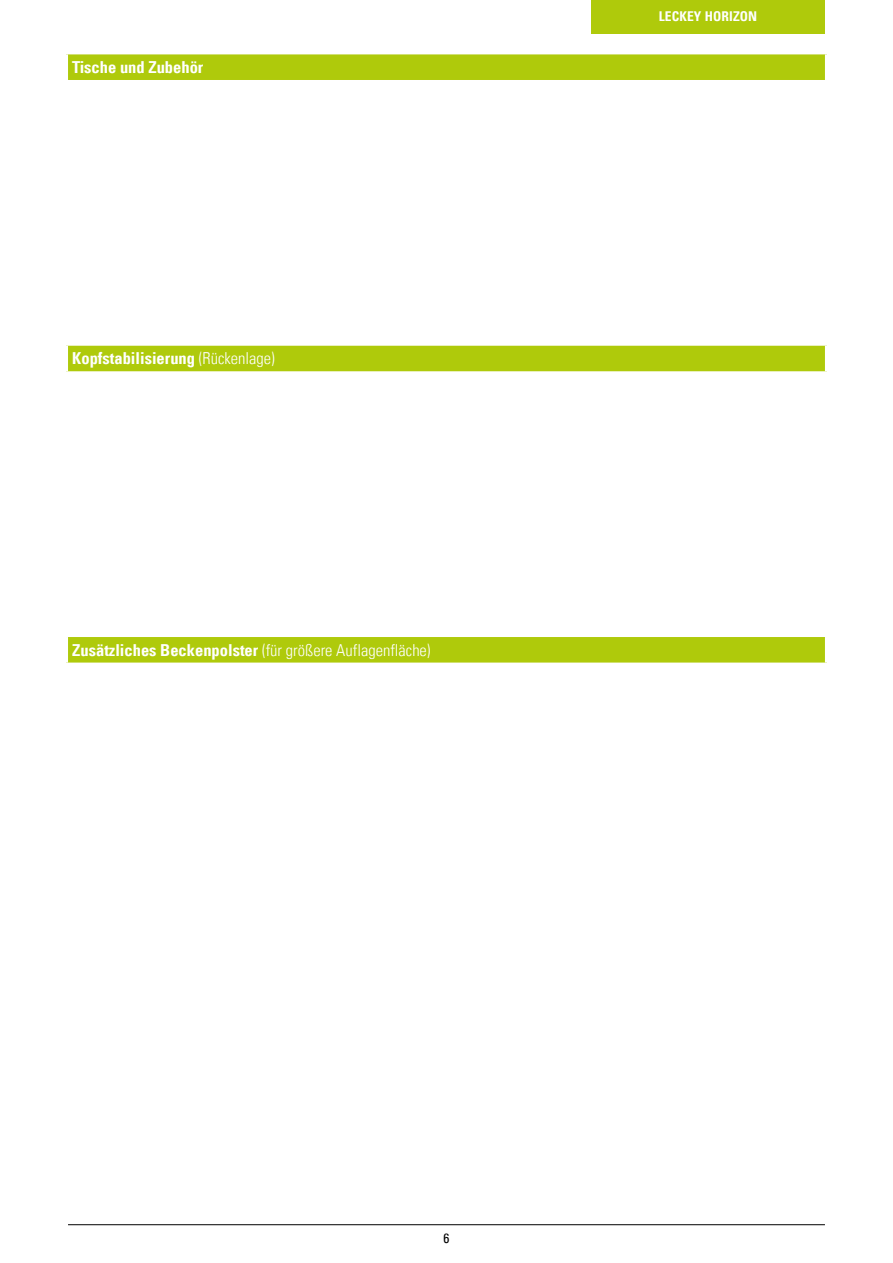
<style>
.page{position:relative;width:893px;height:1263px;background:#fff}
.page>*{position:absolute;margin:0;border:0;box-sizing:border-box;transform-origin:0 0}
.t1{font:16.5px "Univers Com 47 Light Cond";color:#fff}
.t2{font:16.5px "Univers Com 67 Bold Cond";color:#fff}
.t3{font:13.5px "Univers Com 67 Bold Cond";letter-spacing:.01em;color:#fff}
.t4{font:condensed 13.5px "Univers Com 57";color:#000}
.s1{font-family:"Univers Com 47 Light Cond"}
.s2{font-family:"Univers Com 67 Bold Cond"}
</style>
<div class="page">
<div style="left:66px;top:53px;width:761px;height:29px;background:#afca0b"></div>
<hr style="left:65px;top:51px;width:763px;height:3px;background:#fff">
<hr style="left:65px;top:54px;width:3px;height:26px;background:#fff">
<hr style="left:825px;top:54px;width:3px;height:26px;background:#fff">
<hr style="left:65px;top:80px;width:763px;height:3px;background:#fff">
<div style="left:66px;top:344px;width:761px;height:29px;background:#afca0b"></div>
<svg style="left:66px;top:344px;width:761px;height:2px;background:#f4f7de"></svg>
<hr style="left:65px;top:346px;width:3px;height:25px;background:#fff">
<hr style="left:825px;top:346px;width:3px;height:25px;background:#fff">
<svg style="left:66px;top:371px;width:761px;height:2px;background:#f3f7dc"></svg>
<div style="left:66px;top:635px;width:761px;height:29px;background:#afca0b"></div>
<hr style="left:65px;top:634px;width:763px;height:3px;background:#fff">
<hr style="left:65px;top:637px;width:3px;height:25px;background:#fff">
<hr style="left:825px;top:637px;width:3px;height:25px;background:#fff">
<svg style="left:66px;top:662px;width:761px;height:2px;background:#e7efb8"></svg>
<div style="left:591px;top:0;width:234px;height:34px;background:#afca0b"></div>
<hr style="left:68px;top:1224px;width:757px;height:1px;background:#000">
<p class="t2" style="left:72px;top:57px;width:133px">Tische und Zubehör</p>
<p class="t2" style="left:72px;top:348px;width:204px">Kopfstabilisierung <span class="s1">(Rückenlage)</span></p>
<p class="t1" style="left:72px;top:640px;width:360px"><span class="s2">Zusätzliches Beckenpolster</span> (für größere Auflagenfläche)</p>
<p class="t3" style="left:659px;top:8px;width:100px">LECKEY HORIZON</p>
<p class="t4" style="left:443px;top:1229px;width:7px">6</p>
</div>
